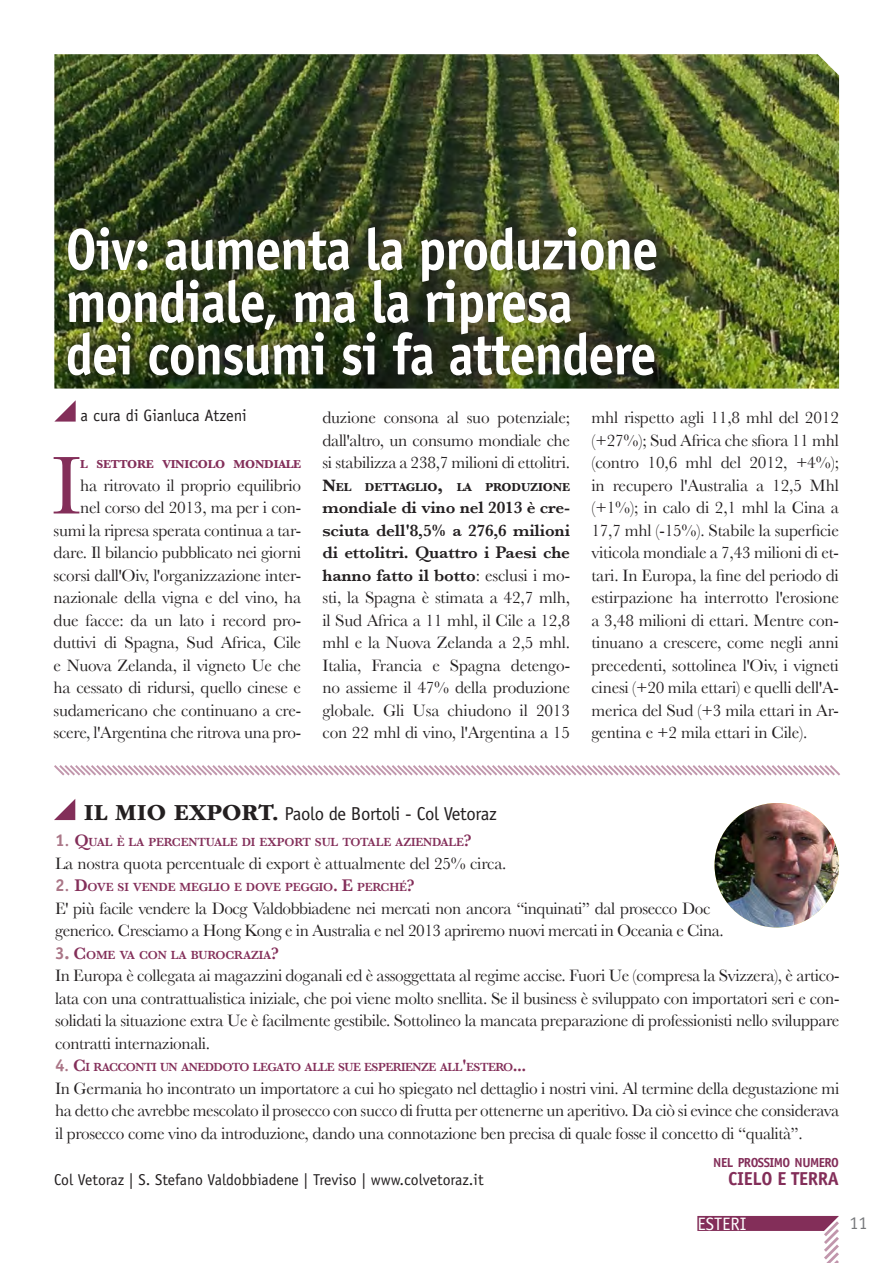
<style>
.page{position:relative;width:893px;height:1263px;background:#fff}
.page>*{position:absolute;margin:0;border:0;box-sizing:border-box;transform-origin:0 0}
.Testo_articoli{font:85.2px "Baskerville";color:#832e59}
.t1{font:700 58.5px/52.5px "Officina Sans Std";letter-spacing:-.02em;color:#fff;scale:.9 1}
.testo_Photo{font:18.75px "Officina Sans Std";letter-spacing:-.02em;color:#231f20}
.testo_Photo-2{font:700 18.75px "Officina Sans Std";letter-spacing:-.02em;color:#832e59}
.t2{font:18px "Officina Sans Std";color:#fff}
.t3{font:18px "Officina Sans Std";color:#76787b}
.Testo_articoli-2{font:17.25px/22.5px "Baskerville";letter-spacing:-.015em;color:#231f20;text-align:justify}
.testo_domanda_rispos{font:17.25px/22.5px "Baskerville";letter-spacing:-.025em;color:#231f20;text-align:justify}
.t4{font:16.5px "Officina Sans Std";color:#231f20}
.testo_Photo-3{font:15.75px "Officina Sans Std";color:#231f20}
.testo_Photo-4{font:700 13.2px "Officina Sans Std";letter-spacing:-.045em;color:#832e59}
.testo_domanda_rispos-2{font:600 12.15px "Baskerville";letter-spacing:-.015em;color:#832e59}
.testo_domanda_rispos-3{font:600 12.15px "Baskerville";letter-spacing:-.045em;color:#832e59}
.Testo_articoli-3{font:700 12.15px "Baskerville";letter-spacing:-.015em;color:#231f20}
.Testo_articoli-4{font:700 12.15px "Baskerville";letter-spacing:-.02em;color:#832e59}
.s1{font-size:17.25px}
.s2{font-weight:600}
.s3{font-family:"ITC Garamond Std";font-weight:700;font-size:24px}
.s4{font-family:"Officina Sans Std";font-weight:700;font-size:17.25px;color:#aa7687}
.s5{font-family:"Officina Sans Std";font-weight:400;font-size:17.25px;color:#aa7687}
</style>
<div class="page">
<svg style="left:697px;top:1216px;width:142px;height:47px"></svg>
<img style="left:54px;top:54px;width:785px;height:335px">
<svg style="left:54px;top:765px;width:786px;height:11px"></svg>
<svg style="left:54px;top:400px;width:22px;height:22px"></svg>
<svg style="left:54px;top:799px;width:21px;height:21px"></svg>
<div style="left:56px;top:210px;width:616px;height:176px;background:#231f20;opacity:.65"></div>
<img style="left:714px;top:803px;width:125px;height:124px;border-radius:62px">
<p class="t1" style="left:66px;top:223px;width:660px">Oiv: aumenta la produzione mondiale, ma la ripresa</p>
<p class="t1" style="left:66px;top:328px;width:658px">dei consumi si fa attendere</p>
<p class="t4" style="left:81px;top:406px;width:168px">a cura di Gianluca Atzeni</p>
<p class="Testo_articoli" style="left:51px;top:436px;width:32px">I</p>
<p class="Testo_articoli-4" style="left:80px;top:457px;width:222px">L SETTORE VINICOLO MONDIALE</p>
<p class="Testo_articoli-2" style="left:54px;top:474px;width:249px;text-align:right">ha ritrovato il proprio equilibrio<br>nel corso del 2013, ma per i con&shy;sumi la ripresa sperata continua a tar&shy;dare. Il bilancio pubblicato nei giorni scorsi dall'Oiv, l'organizzazione inter&shy;nazionale della vigna e del vino, ha due facce: da un lato i record pro&shy;duttivi di Spagna, Sud Africa, Cile e Nuova Zelanda, il vigneto Ue che ha cessato di ridursi, quello cinese e sudamericano che continuano a cre&shy;scere, l'Argentina che ritrova una pro-</p>
<p class="Testo_articoli-2" style="left:322px;top:406px;width:249px">duzione consona al suo potenziale; dall'altro, un consumo mondiale che si stabilizza a 238,7 milioni di ettolitri.</p>
<p class="Testo_articoli-3" style="left:322px;top:480px;width:249px"><span class="s1">N</span>EL DETTAGLIO<span class="s1">,</span> LA PRODUZIONE</p>
<p class="Testo_articoli-2" style="left:322px;top:496px;width:249px"><span class="s2">mondiale di vino nel 2013 è cre&shy;sciuta dell'8,5% a 276,6 milioni di ettolitri. Quattro i Paesi che hanno fatto il botto</span>: esclusi i mo&shy;sti, la Spagna è stimata a 42,7 mlh, il Sud Africa a 11 mhl, il Cile a 12,8 mhl e la Nuova Zelanda a 2,5 mhl.<br>Italia, Francia e Spagna detengo&shy;no assieme il 47% della produzione globale. Gli Usa chiudono il 2013 con 22 mhl di vino, l'Argentina a 15</p>
<p class="Testo_articoli-2" style="left:591px;top:406px;width:249px">mhl rispetto agli 11,8 mhl del 2012 (+27%); Sud Africa che sfiora 11 mhl (contro 10,6 mhl del 2012, +4%); in recupero l'Australia a 12,5 Mhl (+1%); in calo di 2,1 mhl la Cina a 17,7 mhl (-15%). Stabile la superficie viticola mondiale a 7,43 milioni di et&shy;tari. In Europa, la fine del periodo di estirpazione ha interrotto l'erosione a 3,48 milioni di ettari. Mentre con&shy;tinuano a crescere, come negli anni precedenti, sottolinea l'Oiv, i vigneti cinesi (+20 mila ettari) e quelli dell'A&shy;merica del Sud (+3 mila ettari in Ar&shy;gentina e +2 mila ettari in Cile).</p>
<p class="testo_Photo" style="left:84px;top:803px;width:414px"><span class="s3">IL MIO EXPORT.</span> Paolo de Bortoli - Col Vetoraz</p>
<p class="testo_domanda_rispos-2" style="left:55px;top:835px;width:418px"><span class="s4">1</span><span class="s5">.</span> <span class="s1">Q</span>UAL È LA PERCENTUALE DI EXPORT SUL TOTALE AZIENDALE<span class="s1">?</span></p>
<p class="testo_domanda_rispos" style="left:55px;top:852px;width:453px">La nostra quota percentuale di export è attualmente del 25% circa.</p>
<p class="testo_domanda_rispos-2" style="left:55px;top:880px;width:361px"><span class="s4">2</span><span class="s5">.</span> <span class="s1">D</span>OVE SI VENDE MEGLIO E DOVE PEGGIO<span class="s1">. E</span> PERCHÉ<span class="s1">?</span></p>
<p class="testo_domanda_rispos" style="left:55px;top:897px;width:670px">E' più facile vendere la Docg Valdobbiadene nei mercati non ancora “inquinati” dal prosecco Doc generico. Cresciamo a Hong Kong e in Australia e nel 2013 apriremo nuovi mercati in Oceania e Cina.</p>
<p class="testo_domanda_rispos-2" style="left:55px;top:948px;width:225px"><span class="s4">3.</span> <span class="s1">C</span> OME VA CON LA BUROCRAZIA<span class="s1">?</span></p>
<p class="testo_domanda_rispos" style="left:55px;top:964px;width:786px">In Europa è collegata ai magazzini doganali ed è assoggettata al regime accise. Fuori Ue (compresa la Svizzera), è artico&shy;lata con una contrattualistica iniziale, che poi viene molto snellita. Se il business è sviluppato con importatori seri e con&shy;solidati la situazione extra Ue è facilmente gestibile. Sottolineo la mancata preparazione di professionisti nello sviluppare contratti internazionali.</p>
<p class="testo_domanda_rispos-3" style="left:55px;top:1060px;width:473px"><span class="s4">4</span><span class="s5">.</span> <span class="s1">C</span> I RACCONTI UN ANEDDOTO LEGATO ALLE SUE ESPERIENZE ALL<span class="s1">'</span>ESTERO<span class="s1">...</span></p>
<p class="testo_domanda_rispos" style="left:55px;top:1077px;width:786px">In Germania ho incontrato un importatore a cui ho spiegato nel dettaglio i nostri vini. Al termine della degustazione mi ha detto che avrebbe mescolato il prosecco con succo di frutta per ottenerne un aperitivo. Da ciò si evince che considerava il prosecco come vino da introduzione, dando una connotazione ben precisa di quale fosse il concetto di “qualità”.</p>
<p class="testo_Photo-3" style="left:54px;top:1171px;width:431px">Col Vetoraz | S. Stefano Valdobbiadene | Treviso | www.colvetoraz.it</p>
<p class="testo_Photo-4" style="left:713px;top:1155px;width:127px">NEL PROSSIMO NUMERO</p>
<p class="testo_Photo-2" style="left:728px;top:1167px;width:112px">CIELO E TERRA</p>
<p class="t2" style="left:697px;top:1213px;width:50px">ESTERI</p>
<p class="t3" style="left:850px;top:1212px;width:19px">11</p>
</div>
